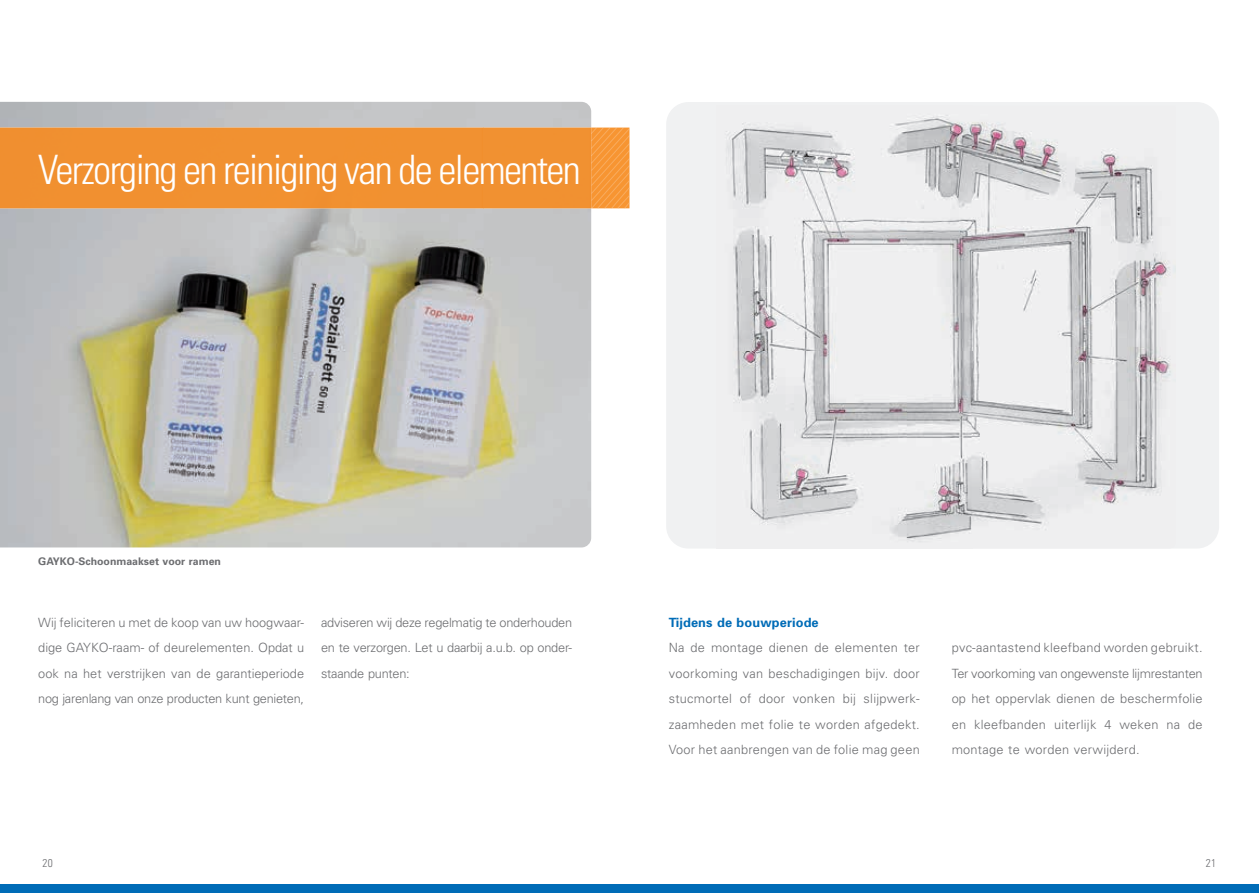
<style>
.page{position:relative;width:1259px;height:893px;background:#fff}
.page>*{position:absolute;margin:0;border:0;box-sizing:border-box;transform-origin:0 0}
.t1{font:300 condensed 40.5px "Univers";letter-spacing:-.04em;color:#fff}
.t2{font:300 12.75px/25.5px "Univers";color:#6c6d70;text-align:justify}
.t3{font:700 12.75px "Univers";letter-spacing:.01em;color:#006cb7}
.t4{font:300 condensed 11.25px "Univers";color:#6c6d70}
.t5{font:700 10.5px "Univers";color:#6c6d70}
</style>
<div class="page">
<div style="left:0;top:884px;width:1259px;height:9px;background:#006cb7"></div>
<img style="left:0;top:102px;width:591px;height:445px">
<div style="left:666px;top:102px;width:553px;height:447px;background:#f0f1f2;border-radius:22px"></div>
<img style="left:726px;top:115px;width:450px;height:427px">
<div style="left:8px;top:128px;width:515px;height:80px;background:#f19131"></div>
<img style="left:530px;top:141px;width:54px;height:67px">
<svg style="left:584px;top:128px;width:45px;height:81px;background:#f69a3c"></svg>
<div style="left:537px;top:149px;width:54px;height:59px;background:#f19131"></div>
<div style="left:0;top:128px;width:67px;height:74px;background:#f09030"></div>
<img style="left:0;top:128px;width:54px;height:59px">
<img style="left:0;top:128px;width:40px;height:44px">
<img style="left:0;top:128px;width:27px;height:29px">
<img style="left:0;top:128px;width:20px;height:22px">
<img style="left:0;top:128px;width:14px;height:15px">
<svg style="left:0;top:128px;width:7px;height:7px"></svg>
<h1 class="t1" style="left:38px;top:145px;width:544px">Verzorging en reiniging van de elementen</h1>
<p class="t5" style="left:38px;top:555px;width:184px">GAYKO-Schoonmaakset voor ramen</p>
<p class="t2" style="left:38px;top:609px;width:267px">Wij feliciteren u met de koop van uw hoogwaar&shy;dige GAYKO-raam- of deurelementen. Opdat u ook na het verstrijken van de garantieperiode nog jarenlang van onze producten kunt genieten,</p>
<p class="t2" style="left:321px;top:609px;width:252px">adviseren wij deze regelmatig te onderhouden en te verzorgen. Let u daarbij a.u.b. op onder&shy;staande punten:</p>
<p class="t3" style="left:669px;top:614px;width:151px">Tijdens de bouwperiode</p>
<p class="t2" style="left:669px;top:635px;width:252px">Na de montage dienen de elementen ter voorkoming van beschadigingen bijv. door stucmortel of door vonken bij slijpwerk&shy;zaamheden met folie te worden afgedekt.<br>Voor het aanbrengen van de folie mag geen</p>
<p class="t2" style="left:951px;top:635px;width:252px">pvc-aantastend kleefband worden gebruikt.<br>Ter voorkoming van ongewenste lijmrestanten op het oppervlak dienen de beschermfolie en kleefbanden uiterlijk 4 weken na de montage te worden verwijderd.</p>
<p class="t4" style="left:43px;top:857px;width:12px">20</p>
<p class="t4" style="left:1206px;top:857px;width:12px">21</p>
</div>
